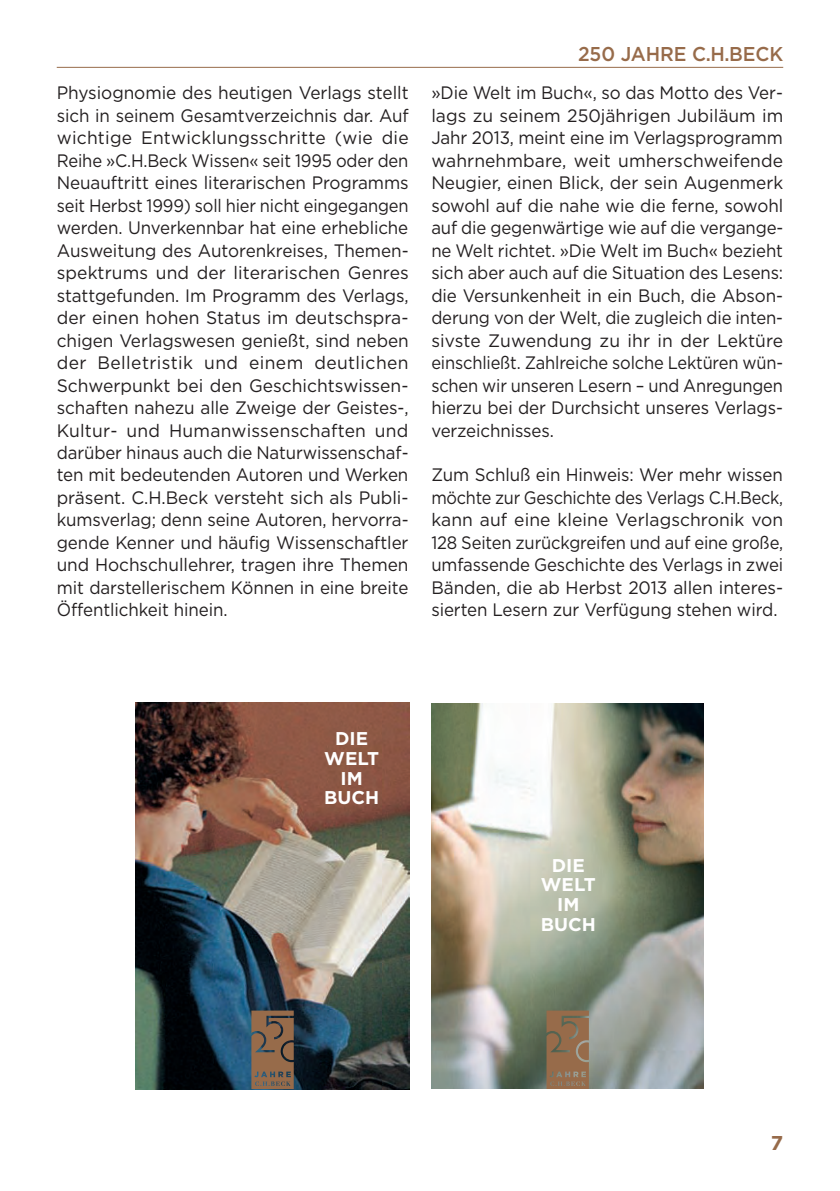
<style>
.page{position:relative;width:840px;height:1191px;background:#fff}
.page>*{position:absolute;margin:0;border:0;box-sizing:border-box;transform-origin:0 0}
.t1{font:500 20px "Gotham";letter-spacing:-.005em;color:#976b4a;scale:.95 1}
.t2{font:700 20px "Gotham";color:#976b4a}
.t3{font:700 18.4px/19.8px "Gotham";color:#fff;text-align:center}
.t4{font:18px/22.4px "Gotham";letter-spacing:-.005em;color:#231f20;text-align:justify;scale:.96 1}
.t5{font:18px/22.4px "Gotham";letter-spacing:-.005em;color:#231f20;text-align:justify;scale:.94 1}
</style>
<div class="page">
<hr style="left:57px;top:67px;width:725px;height:1px;background:#976b4a">
<img style="left:136px;top:703px;width:273px;height:386px">
<svg style="left:251px;top:1010px;width:42px;height:79px;background:#83634b"></svg>
<img style="left:431px;top:703px;width:272px;height:386px">
<svg style="left:546px;top:1010px;width:42px;height:79px;background:#906d50"></svg>
<p class="t1" style="left:577px;top:41px;width:217px">250 JAHRE C.H.BECK</p>
<p class="t4" style="left:57px;top:81px;width:368px">Physiognomie des heutigen Verlags stellt sich in seinem Gesamtverzeichnis dar. Auf wichtige Entwicklungsschritte (wie die Reihe »C.H.Beck Wissen« seit 1995 oder den Neuauftritt eines literarischen Programms seit Herbst 1999) soll hier nicht eingegangen werden. Unverkennbar hat eine erhebliche Ausweitung des Autorenkreises, Themen&shy;spektrums und der literarischen Genres stattgefunden. Im Programm des Verlags, der einen hohen Status im deutschspra&shy;chigen Verlagswesen genießt, sind neben der Belletristik und einem deutlichen Schwerpunkt bei den Geschichtswissen&shy;schaften nahezu alle Zweige der Geistes-, Kultur- und Humanwissenschaften und darüber hinaus auch die Naturwissenschaf&shy;ten mit bedeutenden Autoren und Werken präsent. C.H.Beck versteht sich als Publi&shy;kumsverlag; denn seine Autoren, hervorra&shy;gende Kenner und häufig Wissenschaftler und Hochschullehrer, tragen ihre Themen mit darstellerischem Können in eine breite Öffentlichkeit hinein.</p>
<p class="t5" style="left:431px;top:81px;width:376px">»Die Welt im Buch«, so das Motto des Ver&shy;lags zu seinem 250jährigen Jubiläum im Jahr 2013, meint eine im Verlagsprogramm wahrnehmbare, weit umherschweifende Neugier, einen Blick, der sein Augenmerk sowohl auf die nahe wie die ferne, sowohl auf die gegenwärtige wie auf die vergange&shy;ne Welt richtet. »Die Welt im Buch« bezieht sich aber auch auf die Situation des Lesens: die Versunkenheit in ein Buch, die Abson&shy;derung von der Welt, die zugleich die inten&shy;sivste Zuwendung zu ihr in der Lektüre einschließt. Zahlreiche solche Lektüren wün&shy;schen wir unseren Lesern – und Anregungen hierzu bei der Durchsicht unseres Verlags&shy;verzeichnisses.</p>
<p class="t5" style="left:431px;top:463px;width:376px">Zum Schluß ein Hinweis: Wer mehr wissen möchte zur Geschichte des Verlags C.H.Beck, kann auf eine kleine Verlagschronik von 128 Seiten zurückgreifen und auf eine große, umfassende Geschichte des Verlags in zwei Bänden, die ab Herbst 2013 allen interes&shy;sierten Lesern zur Verfügung stehen wird.</p>
<p class="t3" style="left:324px;top:728px;width:57px">DIE<br>WELT<br>IM<br>BUCH</p>
<p class="t3" style="left:540px;top:855px;width:57px">DIE<br>WELT<br>IM<br>BUCH</p>
<p class="t2" style="left:770px;top:1130px;width:14px">7</p>
</div>
